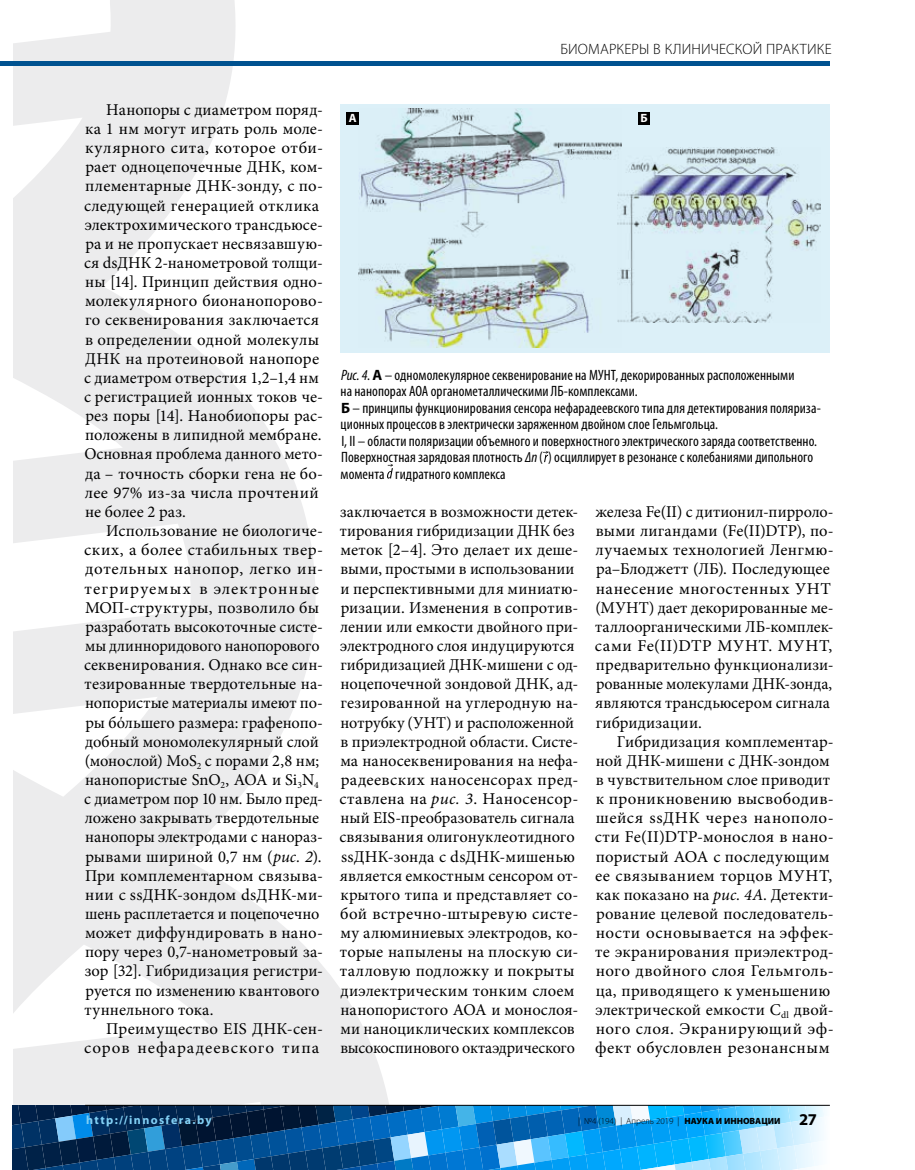
<style>
.page{position:relative;width:915px;height:1170px;background:#fff}
.page>*{position:absolute;margin:0;border:0;box-sizing:border-box;transform-origin:0 0}
.t1{font:16.5px/19.2px "Minion Pro";letter-spacing:.01em;color:#000}
.t2{font:16.5px/19.2px "Minion Pro";letter-spacing:.045em;color:#000;text-align:right}
.t3{font:condensed 15px/16.5px "Myriad Pro";letter-spacing:.005em;color:#000}
.t4{font:300 15px "Myriad Pro";letter-spacing:.01em;color:#000}
.t5{font:700 12px "Myriad Pro";letter-spacing:.115em;color:#82d0f5}
.t6{font:700 12px "Myriad Pro";color:#fff}
.t7{font:300 9px "Myriad Pro";color:#000}
.s1{font-style:italic}
.s2{font-weight:700;font-stretch:normal}
.s3{font-weight:900}
.s4{font-weight:700;font-size:16.5px}
</style>
<div class="page">
<svg style="left:14px;top:0;width:390px;height:1104px;fill:#ececed"></svg>
<div style="left:340px;top:104px;width:489px;height:249px;background:#dcf0f8"></div>
<img style="left:621px;top:147px;width:198px;height:175px">
<img style="left:359px;top:109px;width:262px;height:238px">
<svg style="left:543px;top:450px;width:5px;height:12px"></svg>
<svg style="left:387px;top:463px;width:6px;height:15px"></svg>
<div style="left:347px;top:112px;width:12px;height:12px;background:#000"></div>
<div style="left:638px;top:112px;width:11px;height:12px;background:#000"></div>
<hr style="left:0;top:61px;width:829px;height:4px;background:#005290">
<svg style="left:13px;top:1104px;width:816px;height:66px;background:#2879b0"></svg>
<hr style="left:85px;top:1104px;width:744px;height:1px;background:#000">
<p class="t4" style="left:560px;top:40px;width:273px">БИОМАРКЕРЫ В КЛИНИЧЕСКОЙ ПРАКТИКЕ</p>
<p class="t1" style="left:84px;top:100px;width:240px;text-indent:22px">Нанопоры с диаметром поряд&shy;ка 1 нм могут играть роль моле&shy;кулярного сита, которое отби&shy;рает одноцепочечные ДНК, ком&shy;плементарные ДНК‑зонду, с по&shy;следующей генерацией отклика электрохимического трансдьюсе&shy;ра и не пропускает несвязавшую&shy;ся dsДНК 2-нанометровой толщи&shy;ны [14]. Принцип действия одно&shy;молекулярного бионанопорово&shy;го секвенирования заключается в определении одной молекулы<br>ДНК на протеиновой нанопоре с диаметром отверстия 1,2–1,4 нм с регистрацией ионных токов че&shy;рез поры [14]. Нанобиопоры рас&shy;положены в липидной мембране.<br>Основная проблема данного мето&shy;да – точность сборки гена не бо&shy;лее 97% из-за числа прочтений не более 2 раз.</p>
<p class="t1" style="left:84px;top:521px;width:240px;text-indent:22px">Использование не биологиче&shy;ских, а более стабильных твер&shy;дотельных нанопор, легко ин&shy;тегрируемых в электронные<br>МОП‑структуры, позволило бы разработать высокоточные систе&shy;мы длинноридового нанопорового секвенирования. Однако все син&shy;тезированные твердотельные на&shy;нопористые материалы имеют по&shy;ры бόльшего размера: графенопо&shy;добный мономолекулярный слой (монослой) MoS<sub>2</sub> с порами 2,8 нм; нанопористые SnO<sub>2</sub>, АОА и Si<sub>3</sub>N<sub>4 </sub>с диаметром пор 10 нм. Было пред&shy;ложено закрывать твердотельные нанопоры электродами с нанораз&shy;рывами шириной 0,7 нм (<span class="s1">рис. 2</span>).<br>При комплементарном связыва&shy;нии с ssДНК‑зондом dsДНК‑ми&shy;шень расплетается и поцепочечно может диффундировать в нано&shy;пору через 0,7-нанометровый за&shy;зор [32]. Гибридизация регистри&shy;руется по изменению квантового туннельного тока.</p>
<p class="t2" style="left:84px;top:1018px;width:240px">Преимущество EIS ДНК‑сен&shy;соров нефарадеевского типа</p>
<p class="t6" style="left:349px;top:111px;width:9px">А</p>
<p class="t6" style="left:640px;top:111px;width:9px">Б</p>
<p class="t3" style="left:340px;top:366px;width:481px"><span class="s1">Рис. 4</span>. <span class="s2">А</span> – одномолекулярное секвенирование на МУНТ, декорированных расположенными<br>на нанопорах АОА органометаллическими ЛБ-комплексами.<br><span class="s2">Б</span> – принципы функционирования сенсора нефарадеевского типа для детектирования поляриза&shy;ционных процессов в электрически заряженном двойном слое Гельмгольца.<br>I, II – области поляризации объемного и поверхностного электрического заряда соответственно.<br>Поверхностная зарядовая плотность <span class="s1">∆n</span>( ) осциллирует в резонансе с колебаниями дипольного момента гидратного комплекса</p>
<p class="t1" style="left:339px;top:502px;width:240px">заключается в возможности детек&shy;тирования гибридизации ДНК без меток [2–4]. Это делает их деше&shy;выми, простыми в использовании и перспективными для миниатю&shy;ризации. Изменения в сопротив&shy;лении или емкости двойного при&shy;электродного слоя индуцируются гибридизацией ДНК‑мишени с од&shy;ноцепочечной зондовой ДНК, ад&shy;гезированной на углеродную на&shy;нотрубку (УНТ) и расположенной в приэлектродной области. Систе&shy;ма наносеквенирования на нефа&shy;радеевских наносенсорах пред&shy;ставлена на <span class="s1">рис. 3</span>. Наносенсор&shy;ный EIS‑преобразователь сигнала связывания олигонуклеотидного ssДНК‑зонда с dsДНК‑мишенью является емкостным сенсором от&shy;крытого типа и представляет со&shy;бой встречно-штыревую систе&shy;му алюминиевых электродов, ко&shy;торые напылены на плоскую си&shy;талловую подложку и покрыты диэлектрическим тонким слоем нанопористого АОА и монослоя&shy;ми наноциклических комплексов высокоспинового октаэдрического</p>
<p class="t1" style="left:594px;top:502px;width:240px">железа Fe(II) c дитионил-пирроло&shy;выми лигандами (Fe(II)DTP), по&shy;лучаемых технологией Ленгмю&shy;ра–Блоджетт (ЛБ). Последующее нанесение многостенных УНТ (МУНТ) дает декорированные ме&shy;таллоорганическими ЛБ‑комплек&shy;сами Fe(II)DTP МУНТ. МУНТ, предварительно функционализи&shy;рованные молекулами ДНК‑зонда, являются трансдьюсером сигнала гибридизации.</p>
<p class="t1" style="left:594px;top:731px;width:240px;text-indent:22px">Гибридизация комплементар&shy;ной ДНК‑мишени с ДНК‑зондом в чувствительном слое приводит к проникновению высвободив&shy;шейся ssДНК через нанополо&shy;сти Fe(II)DTP‑монослоя в нано&shy;пористый АОА с последующим ее связыванием торцов МУНТ, как показано на <span class="s1">рис. 4А</span>. Детекти&shy;рование целевой последователь&shy;ности основывается на эффек&shy;те экранирования приэлектрод&shy;ного двойного слоя Гельмголь&shy;ца, приводящего к уменьшению электрической емкости C<sub>dl</sub> двой&shy;ного слоя. Экранирующий эф&shy;фект обусловлен резонансным</p>
<p class="t5" style="left:86px;top:1113px;width:127px">http://innosfera.by</p>
<p class="t7" style="left:578px;top:1116px;width:240px">| №4 (194) | Апрель 2019 | <span class="s3">НАУКА И ИННОВАЦИИ</span> <span class="s4">27</span></p>
</div>
